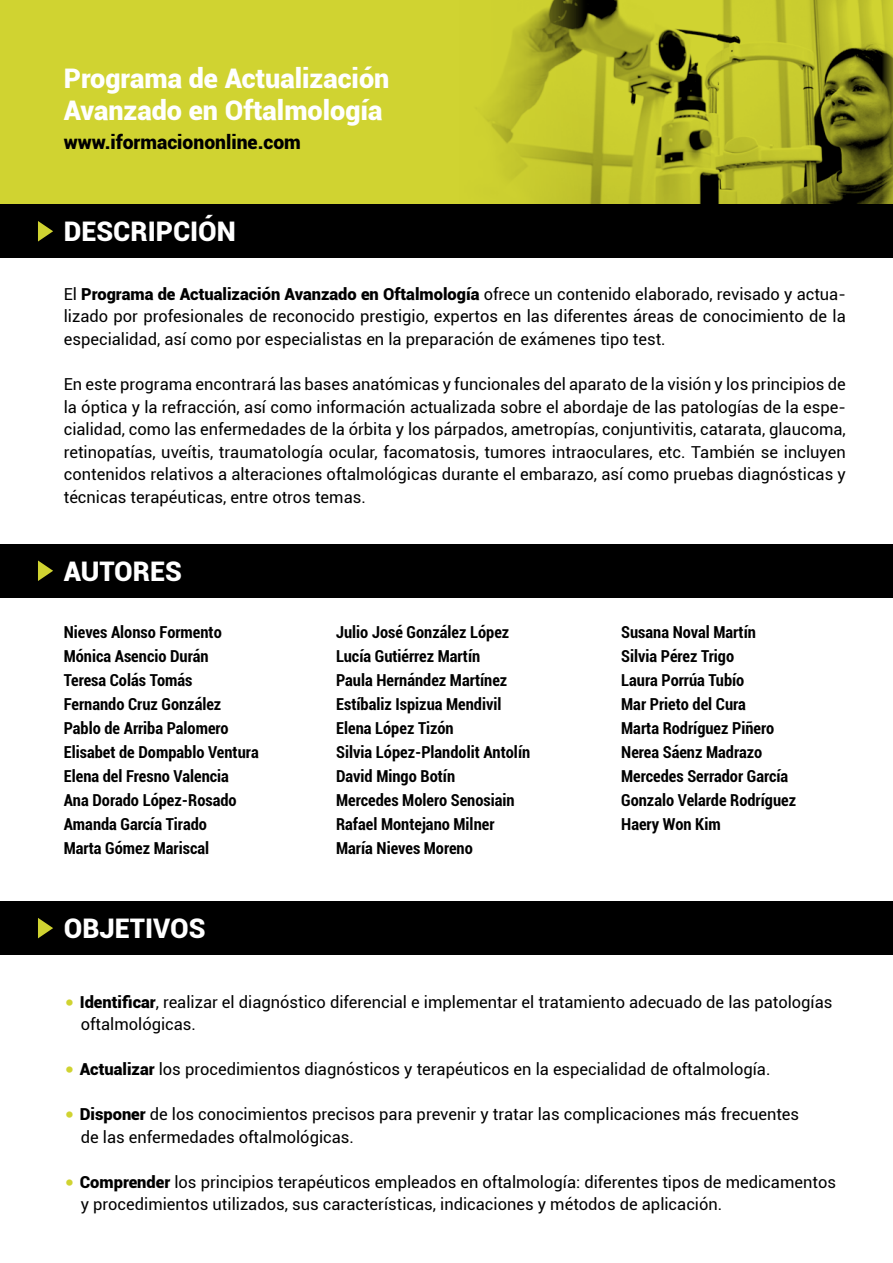
<style>
.page{position:relative;width:893px;height:1263px;background:#fff}
.page>*{position:absolute;margin:0;border:0;box-sizing:border-box;transform-origin:0 0}
.t1{font:900 27px/31.5px "Roboto";color:#fff}
.t2{font:900 19.35px "Roboto";color:#000}
.t3{font:16.5px/22.5px "Roboto";color:#000}
.t4{font:700 condensed 16.5px/24px "Roboto";color:#000}
.s1{font-weight:900}
.s2{font-family:"Gotham";font-size:24px;color:#d0d331}
</style>
<div class="page">
<div style="left:0;top:0;width:893px;height:205px;background:#d0d331"></div>
<img style="left:448px;top:0;width:445px;height:205px">
<div style="left:0;top:205px;width:893px;height:53px;background:#000"></div>
<svg style="left:38px;top:221px;width:15px;height:21px"></svg>
<div style="left:0;top:544px;width:893px;height:53px;background:#000"></div>
<svg style="left:38px;top:560px;width:15px;height:21px"></svg>
<div style="left:0;top:901px;width:893px;height:54px;background:#000"></div>
<svg style="left:38px;top:918px;width:15px;height:20px"></svg>
<h1 class="t1" style="left:64px;top:62px;width:327px">Programa de Actualización<br>Avanzado en Oftalmología</h1>
<p class="t2" style="left:64px;top:128px;width:239px">www.iformaciononline.com</p>
<h1 class="t1" style="left:64px;top:215px;width:174px">DESCRIPCIÓN</h1>
<p class="t3" style="left:64px;top:282px;width:783px;text-align:justify">El <span class="s1">Programa de Actualización Avanzado en Oftalmología</span> ofrece un contenido elaborado, revisado y actua&shy;lizado por profesionales de reconocido prestigio, expertos en las diferentes áreas de conocimiento de la especialidad, así como por especialistas en la preparación de exámenes tipo test.</p>
<p class="t3" style="left:64px;top:372px;width:784px;text-align:justify">En este programa encontrará las bases anatómicas y funcionales del aparato de la visión y los principios de la óptica y la refracción, así como información actualizada sobre el abordaje de las patologías de la espe&shy;cialidad, como las enfermedades de la órbita y los párpados, ametropías, conjuntivitis, catarata, glaucoma, retinopatías, uveítis, traumatología ocular, facomatosis, tumores intraoculares, etc. También se incluyen contenidos relativos a alteraciones oftalmológicas durante el embarazo, así como pruebas diagnósticas y técnicas terapéuticas, entre otros temas.</p>
<h1 class="t1" style="left:64px;top:554px;width:120px">AUTORES</h1>
<p class="t4" style="left:64px;top:619px;width:196px">Nieves Alonso Formento<br>Mónica Asencio Durán<br>Teresa Colás Tomás<br>Fernando Cruz González<br>Pablo de Arriba Palomero<br>Elisabet de Dompablo Ventura<br>Elena del Fresno Valencia<br>Ana Dorado López-Rosado<br>Amanda García Tirado<br>Marta Gómez Mariscal</p>
<p class="t4" style="left:336px;top:619px;width:196px">Julio José González López<br>Lucía Gutiérrez Martín<br>Paula Hernández Martínez<br>Estíbaliz Ispizua Mendivil<br>Elena López Tizón<br>Silvia López-Plandolit Antolín<br>David Mingo Botín<br>Mercedes Molero Senosiain<br>Rafael Montejano Milner<br>María Nieves Moreno</p>
<p class="t4" style="left:621px;top:619px;width:176px">Susana Noval Martín<br>Silvia Pérez Trigo<br>Laura Porrúa Tubío<br>Mar Prieto del Cura<br>Marta Rodríguez Piñero<br>Nerea Sáenz Madrazo<br>Mercedes Serrador García<br>Gonzalo Velarde Rodríguez<br>Haery Won Kim</p>
<h1 class="t1" style="left:64px;top:911px;width:143px">OBJETIVOS</h1>
<p class="t3" style="left:81px;top:990px;width:753px;text-indent:-17px"><span class="s2">•</span> <span class="s1">Identificar</span>, realizar el diagnóstico diferencial e implementar el tratamiento adecuado de las patologías oftalmológicas.</p>
<p class="t3" style="left:64px;top:1058px;width:708px"><span class="s2">•</span> <span class="s1">Actualizar</span> los procedimientos diagnósticos y terapéuticos en la especialidad de oftalmología.</p>
<p class="t3" style="left:81px;top:1103px;width:720px;text-indent:-17px"><span class="s2">•</span> <span class="s1">Disponer</span> de los conocimientos precisos para prevenir y tratar las complicaciones más frecuentes de las enfermedades oftalmológicas.</p>
<p class="t3" style="left:81px;top:1170px;width:757px;text-indent:-17px"><span class="s2">•</span> <span class="s1">Comprender</span> los principios terapéuticos empleados en oftalmología: diferentes tipos de medicamentos y procedimientos utilizados, sus características, indicaciones y métodos de aplicación.</p>
</div>
